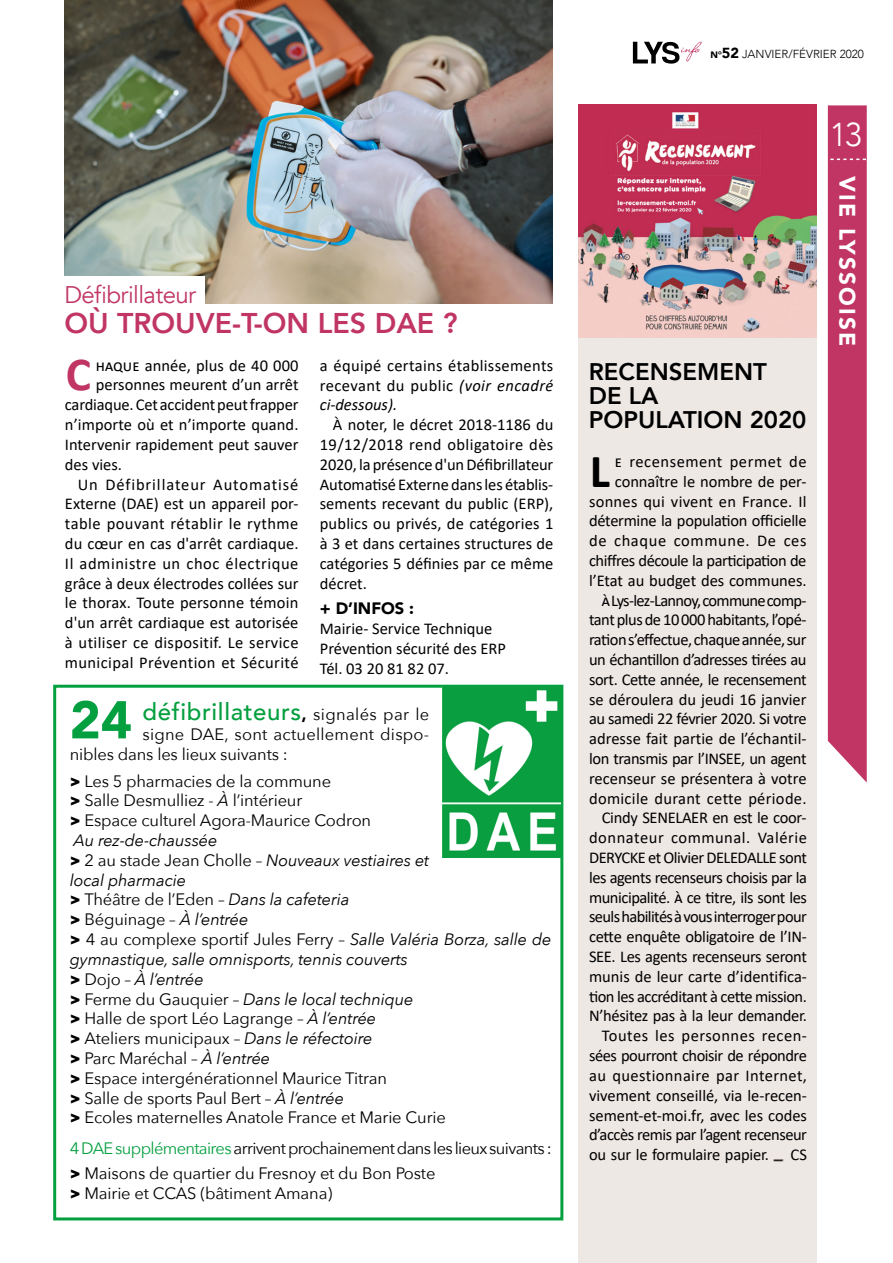
<style>
.page{position:relative;width:893px;height:1263px;background:#fff}
.page>*{position:absolute;margin:0;border:0;box-sizing:border-box;transform-origin:0 0}
.t1{font:700 47.7px "Calibri";color:#c13565}
.t2{font:700 47.7px "Calibri";color:#000}
.t3{font:300 33px "Avenir";color:#fff}
.t4{font:800 28.5px "Avenir";color:#c13565}
.t5{font:500 24px "Avenir";letter-spacing:.025em;color:#049f3f}
.t6{font:800 24px/24px "Avenir";color:#000}
.t7{font:24px "Avenir";letter-spacing:-.025em;color:#c13565}
.t8{font:900 22.5px "Avenir";letter-spacing:.1em;color:#fff}
.t9{font:16.5px/19.8px "Calibri";letter-spacing:-.02em;color:#000;text-align:right}
.t10{font:16.5px/19.8px "Calibri";color:#000;text-align:justify}
.t11{font:16.5px/19.8px "Avenir Next";letter-spacing:-.01em;color:#000}
.t12{font:16.5px/25.5px "Avenir Next";letter-spacing:-.04em;color:#000}
.t13{font:16.5px "Calibri";letter-spacing:.025em;color:#000}
.t14{font:16.5px/19.8px "Avenir Next";letter-spacing:.015em;color:#000}
.t15{font:16.5px "Calibri";letter-spacing:.03em;color:#000}
.t16{font:16.5px "Calibri";letter-spacing:.055em;color:#000}
.t17{font:900 16.5px "Avenir";color:#000}
.t18{font:300 11.7px "Avenir";color:#000}
.s1{font-style:italic}
.s2{font-weight:900;font-size:52.5px}
.s3{font-weight:900;font-size:16.5px;color:#000}
.s4{font-family:"Avenir Next";font-weight:400;font-size:16.5px;color:#000}
.s5{font-weight:800}
.s6{color:#049f3f}
.s7{font-weight:900;font-size:9.3px}
.s8{font-weight:900;font-size:14.55px}
.s9{font-family:"Avenir";font-weight:800;color:#8d837e}
</style>
<div class="page">
<div style="left:578px;top:105px;width:238px;height:1158px;background:#eee8e5"></div>
<img style="left:64px;top:0;width:489px;height:303px">
<div style="left:55px;top:276px;width:149px;height:41px;background:#fff"></div>
<div style="left:828px;top:105px;width:39px;height:678px;background:#c13565"></div>
<svg style="left:633px;top:41px;width:69px;height:23px"></svg>
<div style="left:53px;top:685px;width:510px;height:535px;border:3px solid #049f3f"></div>
<img style="left:442px;top:687px;width:119px;height:170px">
<img style="left:578px;top:105px;width:238px;height:232px">
<h3 class="t7" style="left:64px;top:280px;width:133px">Défibrillateur</h3>
<h3 class="t4" style="left:64px;top:300px;width:395px">OÙ TROUVE-T-ON LES DAE ?</h3>
<h1 class="t1" style="left:66px;top:341px;width:27px">C</h1>
<p class="t10" style="left:96px;top:355px;width:204px">haque année, plus de 40 000</p>
<p class="t10" style="left:96px;top:375px;width:204px">personnes meurent d’un arrêt</p>
<p class="t10" style="left:65px;top:394px;width:235px">cardiaque. Cet accident peut frapper</p>
<p class="t10" style="left:65px;top:414px;width:235px">n’importe où et n’importe quand.</p>
<p class="t10" style="left:65px;top:434px;width:235px">Intervenir rapidement peut sauver</p>
<p class="t10" style="left:65px;top:454px;width:59px">des vies.</p>
<p class="t16" style="left:78px;top:473px;width:222px">Un Défibrillateur Automatisé</p>
<p class="t10" style="left:65px;top:493px;width:235px">Externe (DAE) est un appareil por-</p>
<p class="t15" style="left:65px;top:512px;width:235px">table pouvant rétablir le rythme</p>
<p class="t10" style="left:65px;top:533px;width:235px">du cœur en cas d'arrêt cardiaque.</p>
<p class="t10" style="left:65px;top:553px;width:235px">Il administre un choc électrique</p>
<p class="t10" style="left:65px;top:573px;width:235px">grâce à deux électrodes collées sur</p>
<p class="t10" style="left:65px;top:592px;width:235px">le thorax. Toute personne témoin</p>
<p class="t10" style="left:65px;top:612px;width:235px">d'un arrêt cardiaque est autorisée</p>
<p class="t13" style="left:65px;top:631px;width:235px">à utiliser ce dispositif. Le service</p>
<p class="t13" style="left:65px;top:651px;width:235px">municipal Prévention et Sécurité</p>
<p class="t10" style="left:320px;top:355px;width:235px">a équipé certains établissements recevant du public <span class="s1">(voir encadré ci-dessous).</span></p>
<p class="t10" style="left:320px;top:414px;width:235px;text-indent:13px">À noter, le décret 2018-1186 du 19/12/2018 rend obligatoire dès 2020, la présence d'un Défibrillateur Automatisé Externe dans les établis&shy;sements recevant du public (ERP), publics ou privés, de catégories 1 à 3 et dans certaines structures de catégories 5 définies par ce même décret.</p>
<p class="t17" style="left:320px;top:594px;width:96px">+ D’INFOS :</p>
<p class="t10" style="left:320px;top:618px;width:188px;text-align:left">Mairie- Service Technique<br>Prévention sécurité des ERP<br>Tél. 03 20 81 82 07.</p>
<h3 class="t5" style="left:70px;top:691px;width:361px"><span class="s2">24</span> défibrillateurs<span class="s3">,</span> <span class="s4">signalés par le</span></h3>
<p class="t14" style="left:70px;top:723px;width:361px;text-indent:73px">signe DAE, sont actuellement dispo&shy;nibles dans les lieux suivants :</p>
<p class="t11" style="left:70px;top:770px;width:483px"><span class="s5">&gt;</span> Les 5 pharmacies de la commune<br><span class="s5">&gt;</span> Salle Desmulliez - <span class="s1">À</span> l’intérieur<br><span class="s5">&gt;</span> Espace culturel Agora-Maurice Codron<br><span class="s1">Au rez-de-chaussée<br></span><span class="s5">&gt;</span> 2 au stade Jean Cholle – <span class="s1">Nouveaux vestiaires et<br>local pharmacie<br></span><span class="s5">&gt;</span> Théâtre de l’Eden – <span class="s1">Dans la cafeteria<br></span><span class="s5">&gt;</span> Béguinage – <span class="s1">À l’entrée<br></span><span class="s5">&gt;</span> 4 au complexe sportif Jules Ferry – <span class="s1">Salle Valéria Borza, salle de gymnastique, salle omnisports, tennis couverts<br></span><span class="s5">&gt;</span> Dojo – <span class="s1">À l’entrée<br></span><span class="s5">&gt;</span> Ferme du Gauquier – <span class="s1">Dans le local technique<br></span><span class="s5">&gt;</span> Halle de sport Léo Lagrange – <span class="s1">À l’entrée<br></span><span class="s5">&gt;</span> Ateliers municipaux – <span class="s1">Dans le réfectoire<br></span><span class="s5">&gt;</span> Parc Maréchal – <span class="s1">À l’entrée<br></span><span class="s5">&gt;</span> Espace intergénérationnel Maurice Titran<br><span class="s5">&gt;</span> Salle de sports Paul Bert – <span class="s1">À l’entrée<br></span><span class="s5">&gt;</span> Ecoles maternelles Anatole France et Marie Curie</p>
<p class="t12" style="left:70px;top:1135px;width:483px"><span class="s6">4 DAE supplémentaires</span> arrivent prochainement dans les lieux suivants : <span class="s5">&gt;</span> Maisons de quartier du Fresnoy et du Bon Poste</p>
<p class="t11" style="left:70px;top:1183px;width:264px"><span class="s5">&gt;</span> Mairie et CCAS (bâtiment Amana)</p>
<p class="t18" style="left:710px;top:47px;width:155px"><span class="s7">N°</span><span class="s8">52</span> JANVIER/FÉVRIER 2020</p>
<h2 class="t3" style="left:830px;top:115px;width:34px">13</h2>
<h3 class="t6" style="left:589px;top:360px;width:219px">RECENSEMENT<br>DE LA<br>POPULATION 2020</h3>
<p class="t9" style="left:589px;top:451px;width:219px">e recensement permet de connaître le nombre de per&shy;sonnes qui vivent en France. Il détermine la population officielle de chaque commune. De ces chiffres découle la participation de l’Etat au budget des communes.<br>Lys-lez-Lannoy, commune comp&shy;tant plus de 10 000 habitants, l’opé&shy;ration s’effectue, chaque année, sur un échantillon d’adresses tirées au sort. Cette année, le recensement se déroulera du jeudi 16 janvier au samedi 22 février 2020. Si votre adresse fait partie de l’échantil&shy;lon transmis par l’INSEE, un agent recenseur se présentera à votre domicile durant cette période.<br>Cindy SENELAER en est le coor&shy;donnateur communal. Valérie DERYCKE et Olivier DELEDALLE sont les agents recenseurs choisis par la municipalité. ce titre, ils sont les seuls habilités à vous interroger pour cette enquête obligatoire de l’IN-SEE. Les agents recenseurs seront munis de leur carte d’identifica&shy;tion les accréditant à cette mission.<br>N’hésitez pas à la leur demander.<br>Toutes les personnes recen&shy;sées pourront choisir de répondre au questionnaire par Internet, vivement conseillé, via le-recen&shy;sement-et-moi.fr, avec les codes d’accès remis par l’agent recenseur ou sur le formulaire papier. <span class="s9">_</span> CS</p>
<h1 class="t2" style="left:590px;top:437px;width:22px">L</h1>
<h3 class="t8" style="left:866px;top:176px;width:172px;rotate:90deg">VIE LYSSOISE</h3>
</div>
